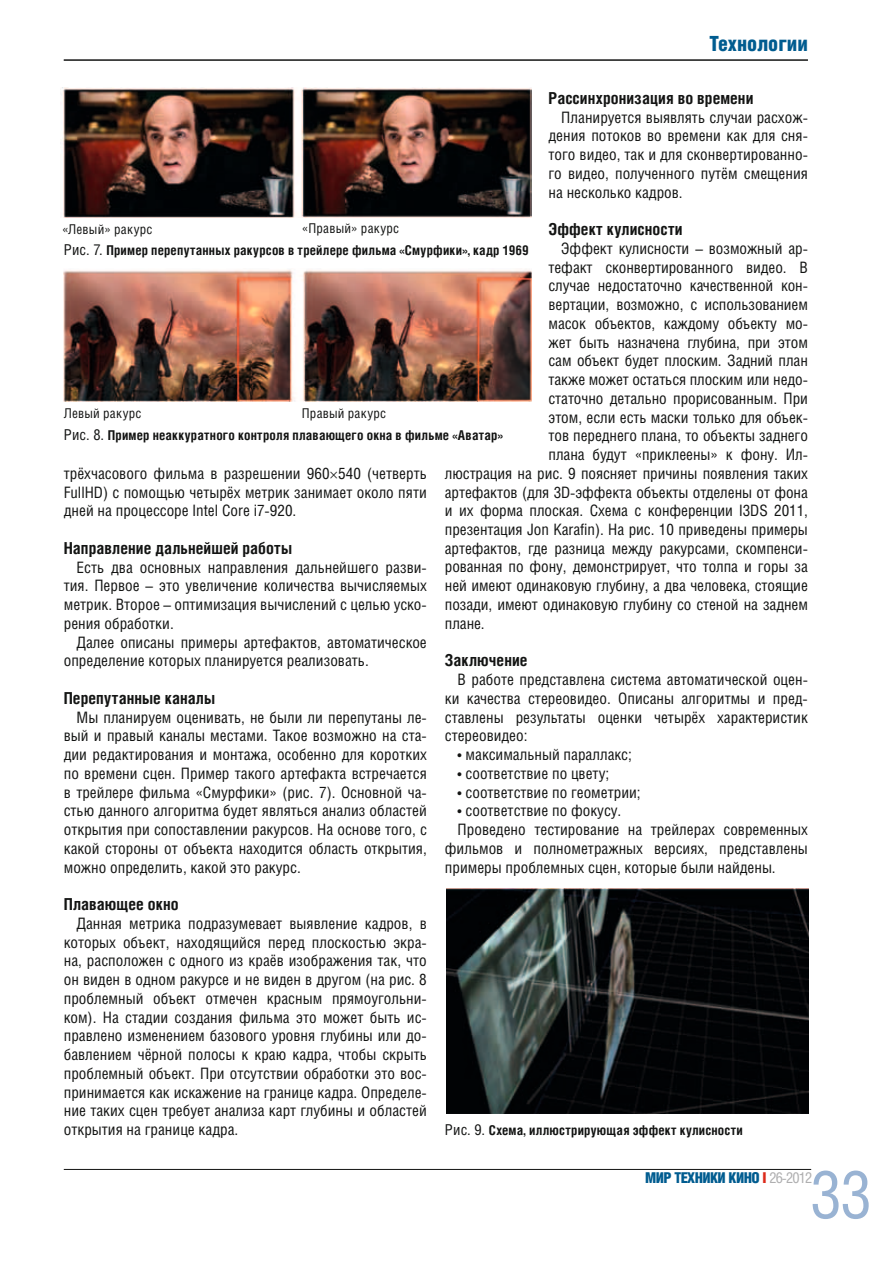
<style>
.page{position:relative;width:893px;height:1263px;background:#fff}
.page>*{position:absolute;margin:0;border:0;box-sizing:border-box;transform-origin:0 0}
.t1{font:66px "Helios Cond C";color:#99b3d3}
.t2{font:21px "Helios Cond Black C";color:#005c90}
.t3{font:700 16.5px "Helios Cond C";letter-spacing:.005em;color:#131413}
.t4{font:15.75px/18.8px "Helios Cond C";letter-spacing:-.005em;color:#131413;text-align:justify}
.t5{font:15px "Helios Cond Black C";letter-spacing:-.04em;color:#005c90}
.t6{font:700 13.5px "Helios Cond C";letter-spacing:.015em;color:#131413}
.t7{font:13.5px "Helios Cond C";letter-spacing:.02em;color:#131413}
.s1{font-weight:400;font-size:15px}
.s2{color:#dc2a1b}
.s3{font-family:"Helios Cond C";color:#afafb0}
</style>
<div class="page">
<hr style="left:64px;top:1169px;width:747px;height:1px;background:#131413">
<hr style="left:64px;top:60px;width:744px;height:1px;background:#131413">
<img style="left:61px;top:87px;width:470px;height:131px">
<img style="left:64px;top:269px;width:467px;height:132px">
<img style="left:447px;top:888px;width:361px;height:225px">
<h2 class="t2" style="left:709px;top:32px;width:100px">Технологии</h2>
<p class="t3" style="left:549px;top:88px;width:206px">Рассинхронизация во времени</p>
<p class="t4" style="left:549px;top:107px;width:261px;text-indent:13px">Планируется выявлять случаи расхож&shy;дения потоков во времени как для сня&shy;того видео, так и для сконвертированно&shy;го видео, полученного путём смещения на несколько кадров.</p>
<p class="t3" style="left:549px;top:219px;width:136px">Эффект кулисности</p>
<p class="t4" style="left:561px;top:239px;width:248px">Эффект кулисности – возможный ар-</p>
<p class="t4" style="left:549px;top:257px;width:261px">тефакт сконвертированного видео. В</p>
<p class="t4" style="left:549px;top:276px;width:261px">случае недостаточно качественной кон-</p>
<p class="t4" style="left:549px;top:295px;width:261px">вертации, возможно, с использованием</p>
<p class="t4" style="left:549px;top:313px;width:261px">масок объектов, каждому объекту мо-</p>
<p class="t4" style="left:549px;top:332px;width:261px">жет быть назначена глубина, при этом</p>
<p class="t4" style="left:549px;top:351px;width:261px">сам объект будет плоским. Задний план</p>
<p class="t4" style="left:549px;top:370px;width:261px">также может остаться плоским или недо-</p>
<p class="t4" style="left:549px;top:388px;width:261px">статочно детально прорисованным. При</p>
<p class="t4" style="left:549px;top:407px;width:261px">этом, если есть маски только для объек-</p>
<p class="t4" style="left:549px;top:426px;width:261px">тов переднего плана, то объекты заднего</p>
<p class="t4" style="left:549px;top:445px;width:261px">плана будут «приклеены» к фону. Ил-</p>
<p class="t4" style="left:445px;top:463px;width:365px">люстрация на рис. 9 поясняет причины появления таких</p>
<p class="t4" style="left:445px;top:482px;width:365px">артефактов (для 3D-эффекта объекты отделены от фона</p>
<p class="t4" style="left:445px;top:501px;width:365px">и их форма плоская. Схема с конференции I3DS 2011,</p>
<p class="t4" style="left:445px;top:520px;width:365px">презентация Jon Karafin). На рис. 10 приведены примеры</p>
<p class="t4" style="left:445px;top:538px;width:365px">артефактов, где разница между ракурсами, скомпенси-</p>
<p class="t4" style="left:445px;top:557px;width:365px">рованная по фону, демонстрирует, что толпа и горы за</p>
<p class="t4" style="left:445px;top:576px;width:365px">ней имеют одинаковую глубину, а два человека, стоящие</p>
<p class="t4" style="left:445px;top:595px;width:365px">позади, имеют одинаковую глубину со стеной на заднем</p>
<p class="t4" style="left:445px;top:613px;width:41px">плане.</p>
<p class="t3" style="left:445px;top:651px;width:84px">Заключение</p>
<p class="t4" style="left:445px;top:670px;width:365px;text-indent:13px">В работе представлена система автоматической оцен&shy;ки качества стереовидео. Описаны алгоритмы и пред&shy;ставлены результаты оценки четырёх характеристик стереовидео:</p>
<p class="t4" style="left:458px;top:745px;width:176px">• максимальный параллакс;</p>
<p class="t4" style="left:458px;top:763px;width:153px">• соответствие по цвету;</p>
<p class="t4" style="left:458px;top:782px;width:185px">• соответствие по геометрии;</p>
<p class="t4" style="left:458px;top:801px;width:165px">• соответствие по фокусу.</p>
<p class="t4" style="left:458px;top:820px;width:352px">Проведено тестирование на трейлерах современных</p>
<p class="t4" style="left:445px;top:838px;width:365px">фильмов и полнометражных версиях, представлены</p>
<p class="t4" style="left:445px;top:857px;width:332px">примеры проблемных сцен, которые были найдены.</p>
<p class="t7" style="left:302px;top:220px;width:99px">«Правый» ракурс</p>
<p class="t7" style="left:62px;top:221px;width:92px">«Левый» ракурс</p>
<p class="t6" style="left:64px;top:242px;width:467px"><span class="s1">Рис. 7.</span> Пример перепутанных ракурсов в трейлере фильма «Смурфики», кадр 1969</p>
<p class="t7" style="left:64px;top:405px;width:79px">Левый ракурс</p>
<p class="t7" style="left:302px;top:405px;width:86px">Правый ракурс</p>
<p class="t6" style="left:64px;top:427px;width:441px"><span class="s1">Рис. 8.</span> Пример неаккуратного контроля плавающего окна в фильме «Аватар»</p>
<p class="t4" style="left:64px;top:464px;width:365px">трёхчасового фильма в разрешении 960 540 (четверть FullHD) с помощью четырёх метрик занимает около пяти дней на процессоре Intel Core i7-920.</p>
<p class="t3" style="left:64px;top:538px;width:230px">Направление дальнейшей работы</p>
<p class="t4" style="left:64px;top:557px;width:365px;text-indent:13px">Есть два основных направления дальнейшего разви&shy;тия. Первое – это увеличение количества вычисляемых метрик. Второе – оптимизация вычислений с целью уско&shy;рения обработки.</p>
<p class="t4" style="left:64px;top:632px;width:365px;text-indent:13px">Далее описаны примеры артефактов, автоматическое определение которых планируется реализовать.</p>
<p class="t3" style="left:64px;top:688px;width:153px">Перепутанные каналы</p>
<p class="t4" style="left:64px;top:707px;width:365px;text-indent:13px">Мы планируем оценивать, не были ли перепутаны ле&shy;вый и правый каналы местами. Такое возможно на ста&shy;дии редактирования и монтажа, особенно для коротких по времени сцен. Пример такого артефакта встречается в трейлере фильма «Смурфики» (рис. 7). Основной ча&shy;стью данного алгоритма будет являться анализ областей открытия при сопоставлении ракурсов. На основе того, с какой стороны от объекта находится область открытия, можно определить, какой это ракурс.</p>
<p class="t3" style="left:64px;top:894px;width:117px">Плавающее окно</p>
<p class="t4" style="left:64px;top:914px;width:365px;text-indent:13px">Данная метрика подразумевает выявление кадров, в которых объект, находящийся перед плоскостью экра&shy;на, расположен с одного из краёв изображения так, что он виден в одном ракурсе и не виден в другом (на рис. 8 проблемный объект отмечен красным прямоугольни&shy;ком). На стадии создания фильма это может быть ис&shy;правлено изменением базового уровня глубины или до&shy;бавлением чёрной полосы к краю кадра, чтобы скрыть проблемный объект. При отсутствии обработки это вос&shy;принимается как искажение на границе кадра. Определе&shy;ние таких сцен требует анализа карт глубины и областей открытия на границе кадра.</p>
<p class="t6" style="left:445px;top:1122px;width:300px"><span class="s1">Рис. 9.</span> Схема, иллюстрирующая эффект кулисности</p>
<h1 class="t1" style="left:810px;top:1155px;width:63px">33</h1>
<p class="t5" style="left:645px;top:1169px;width:169px">МИР ТЕХНИКИ КИНО <span class="s2">I</span> <span class="s3">26-2012</span></p>
</div>
